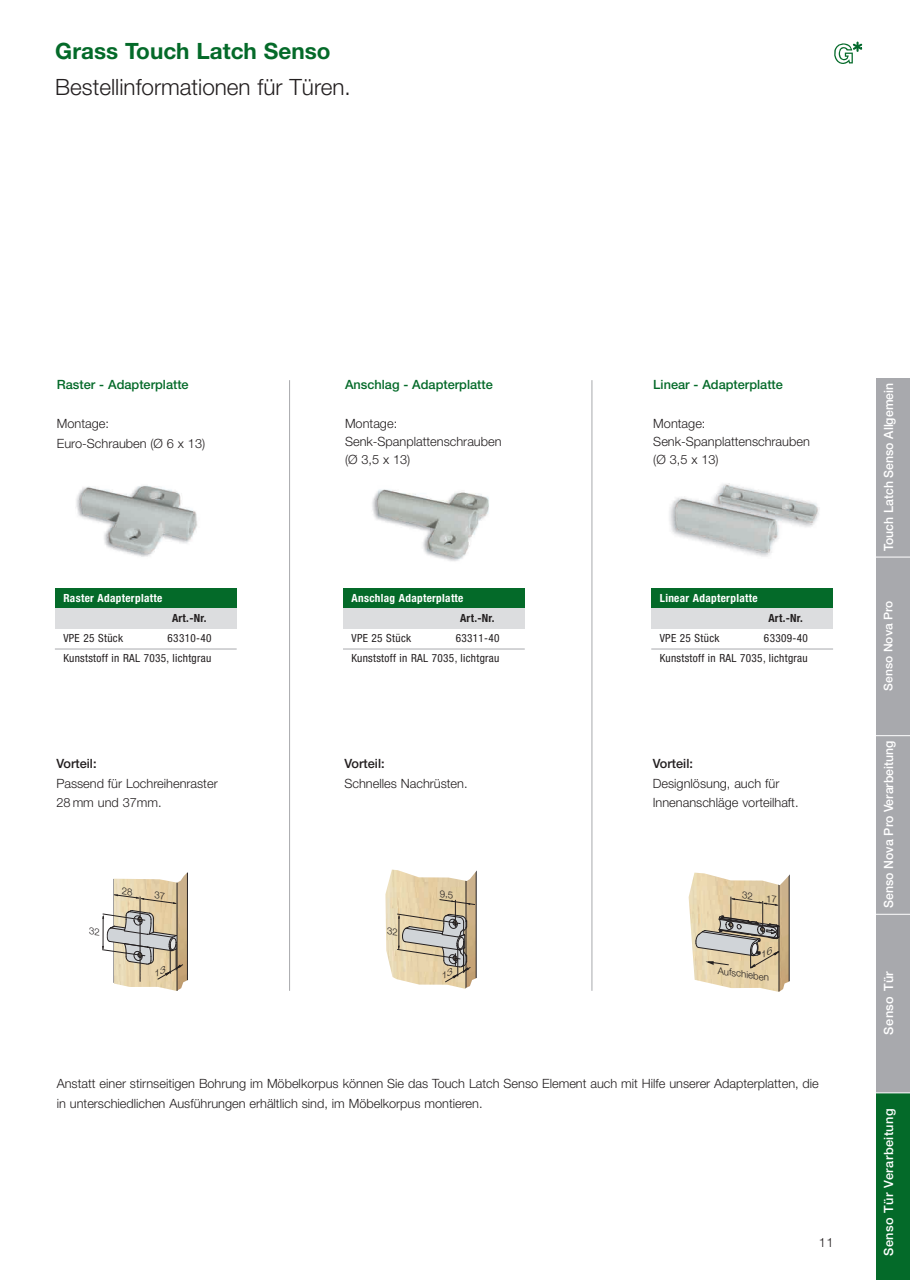
<style>
.page{position:relative;width:910px;height:1280px;background:#fff}
.page>*{position:absolute;margin:0;border:0;box-sizing:border-box;transform-origin:0 0}
.t1{font:300 22.5px "Helvetica Neue";color:#231f20}
.t2{font:700 22.5px "Helvetica Neue";color:#046a29}
.t3{font:300 12.75px/19.5px "Helvetica Neue";color:#231f20}
.t4{font:500 12.75px "Helvetica Neue";color:#046a29}
.t5{font:500 12.75px "Helvetica Neue";color:#fff;scale:.96 1}
.t6{font:500 12.75px "Helvetica Neue";letter-spacing:.035em;color:#fff}
.t7{font:500 12.75px "Helvetica Neue";color:#231f20}
.t8{font:500 12px "Helvetica Neue";color:#fff}
.t9{font:condensed 11.25px/20.2px "Helvetica Neue";letter-spacing:.03em;color:#231f20;text-align:right}
.t10{font:700 condensed 11.25px "Helvetica Neue";letter-spacing:.03em;color:#fff}
.t11{font:700 condensed 11.25px "Helvetica Neue";letter-spacing:.03em;color:#231f20}
.t12{font:300 9.6px "Helvetica Neue";color:#231f20}
</style>
<div class="page">
<svg style="left:834px;top:42px;width:28px;height:22px"></svg>
<div style="left:876px;top:378px;width:34px;height:179px;background:#a8a9ad"></div>
<div style="left:876px;top:557px;width:34px;height:179px;background:#a8a9ad"></div>
<div style="left:876px;top:736px;width:34px;height:178px;background:#a8a9ad"></div>
<div style="left:876px;top:914px;width:34px;height:179px;background:#a8a9ad"></div>
<div style="left:876px;top:1093px;width:34px;height:187px;background:#046a29"></div>
<hr style="left:876px;top:557px;width:34px;height:1px;background:#fff">
<hr style="left:876px;top:735px;width:34px;height:1px;background:#fff">
<hr style="left:876px;top:914px;width:34px;height:1px;background:#fff">
<hr style="left:876px;top:1092px;width:34px;height:1px;background:#fff">
<img style="left:76px;top:485px;width:122px;height:72px">
<div style="left:55px;top:588px;width:182px;height:20px;background:#046a29"></div>
<div style="left:55px;top:608px;width:182px;height:21px;background:#dcdddf"></div>
<hr style="left:55px;top:649px;width:182px;height:1px;background:#a8a9ad">
<hr style="left:289px;top:380px;width:1px;height:611px;background:#a8a9ad">
<img style="left:372px;top:489px;width:117px;height:72px">
<div style="left:343px;top:588px;width:182px;height:20px;background:#046a29"></div>
<div style="left:343px;top:608px;width:182px;height:21px;background:#dcdddf"></div>
<hr style="left:343px;top:649px;width:182px;height:1px;background:#a8a9ad">
<img style="left:669px;top:483px;width:150px;height:74px">
<div style="left:651px;top:588px;width:182px;height:20px;background:#046a29"></div>
<div style="left:651px;top:608px;width:182px;height:21px;background:#dcdddf"></div>
<hr style="left:651px;top:649px;width:182px;height:1px;background:#a8a9ad">
<hr style="left:592px;top:380px;width:1px;height:611px;background:#a8a9ad">
<svg style="left:102px;top:872px;width:86px;height:119px"></svg>
<svg style="left:385px;top:869px;width:92px;height:120px;background:#d3c5aa"></svg>
<svg style="left:688px;top:872px;width:102px;height:120px;background:#d4c6ab"></svg>
<h1 class="t2" style="left:55px;top:43px;width:277px">Grass Touch Latch Senso</h1>
<h1 class="t1" style="left:55px;top:79px;width:297px">Bestellinformationen für Türen.</h1>
<p class="t4" style="left:57px;top:380px;width:133px">Raster - Adapterplatte</p>
<p class="t3" style="left:57px;top:415px;width:150px">Montage:<br>Euro-Schrauben (Ø 6 x 13)</p>
<p class="t4" style="left:345px;top:380px;width:149px">Anschlag - Adapterplatte</p>
<p class="t3" style="left:345px;top:416px;width:158px;line-height:18px">Montage:<br>Senk-Spanplattenschrauben (Ø 3,5 x 13)</p>
<p class="t4" style="left:653px;top:380px;width:131px">Linear - Adapterplatte</p>
<p class="t3" style="left:653px;top:416px;width:158px;line-height:18px">Montage:<br>Senk-Spanplattenschrauben (Ø 3,5 x 13)</p>
<p class="t10" style="left:63px;top:594px;width:100px">Raster Adapterplatte</p>
<p class="t11" style="left:172px;top:614px;width:36px">Art.-Nr.</p>
<p class="t9" style="left:63px;top:629px;width:61px">VPE 25 Stück</p>
<p class="t9" style="left:63px;top:629px;width:150px">63310-40<br>Kunststoff in RAL 7035, lichtgrau</p>
<p class="t10" style="left:351px;top:594px;width:114px">Anschlag Adapterplatte</p>
<p class="t11" style="left:460px;top:614px;width:36px">Art.-Nr.</p>
<p class="t9" style="left:351px;top:629px;width:61px">VPE 25 Stück</p>
<p class="t9" style="left:351px;top:629px;width:150px">63311-40<br>Kunststoff in RAL 7035, lichtgrau</p>
<p class="t10" style="left:660px;top:594px;width:99px">Linear Adapterplatte</p>
<p class="t11" style="left:768px;top:614px;width:36px">Art.-Nr.</p>
<p class="t9" style="left:660px;top:629px;width:61px">VPE 25 Stück</p>
<p class="t9" style="left:660px;top:629px;width:150px">63309-40<br>Kunststoff in RAL 7035, lichtgrau</p>
<p class="t7" style="left:56px;top:759px;width:42px">Vorteil:</p>
<p class="t3" style="left:56px;top:775px;width:163px">Passend für Lochreihenraster<br>28 mm und 37mm.</p>
<p class="t7" style="left:344px;top:759px;width:42px">Vorteil:</p>
<p class="t3" style="left:344px;top:775px;width:125px">Schnelles Nachrüsten.</p>
<p class="t7" style="left:653px;top:759px;width:42px">Vorteil:</p>
<p class="t3" style="left:653px;top:775px;width:147px">Designlösung, auch für<br>Innenanschläge vorteilhaft.</p>
<p class="t12" style="left:719px;top:967px;width:53px;rotate:8deg">Aufschieben</p>
<p class="t3" style="left:57px;top:1075px;width:764px">Anstatt einer stirnseitigen Bohrung im Möbelkorpus können Sie das Touch Latch Senso Element auch mit Hilfe unserer Adapterplatten, die in unterschiedlichen Ausführungen erhältlich sind, im Möbelkorpus montieren.</p>
<p class="t3" style="left:819px;top:1233px;width:16px">11</p>
<p class="t5" style="left:884px;top:551px;width:176px;rotate:-90deg">Touch Latch Senso Allgemein</p>
<p class="t8" style="left:884px;top:690px;width:91px;rotate:-90deg">Senso Nova Pro</p>
<p class="t5" style="left:884px;top:908px;width:175px;rotate:-90deg">Senso Nova Pro Verarbeitung</p>
<p class="t6" style="left:884px;top:1034px;width:65px;rotate:-90deg">Senso Tür</p>
<p class="t6" style="left:884px;top:1256px;width:149px;rotate:-90deg">Senso Tür Verarbeitung</p>
</div>
